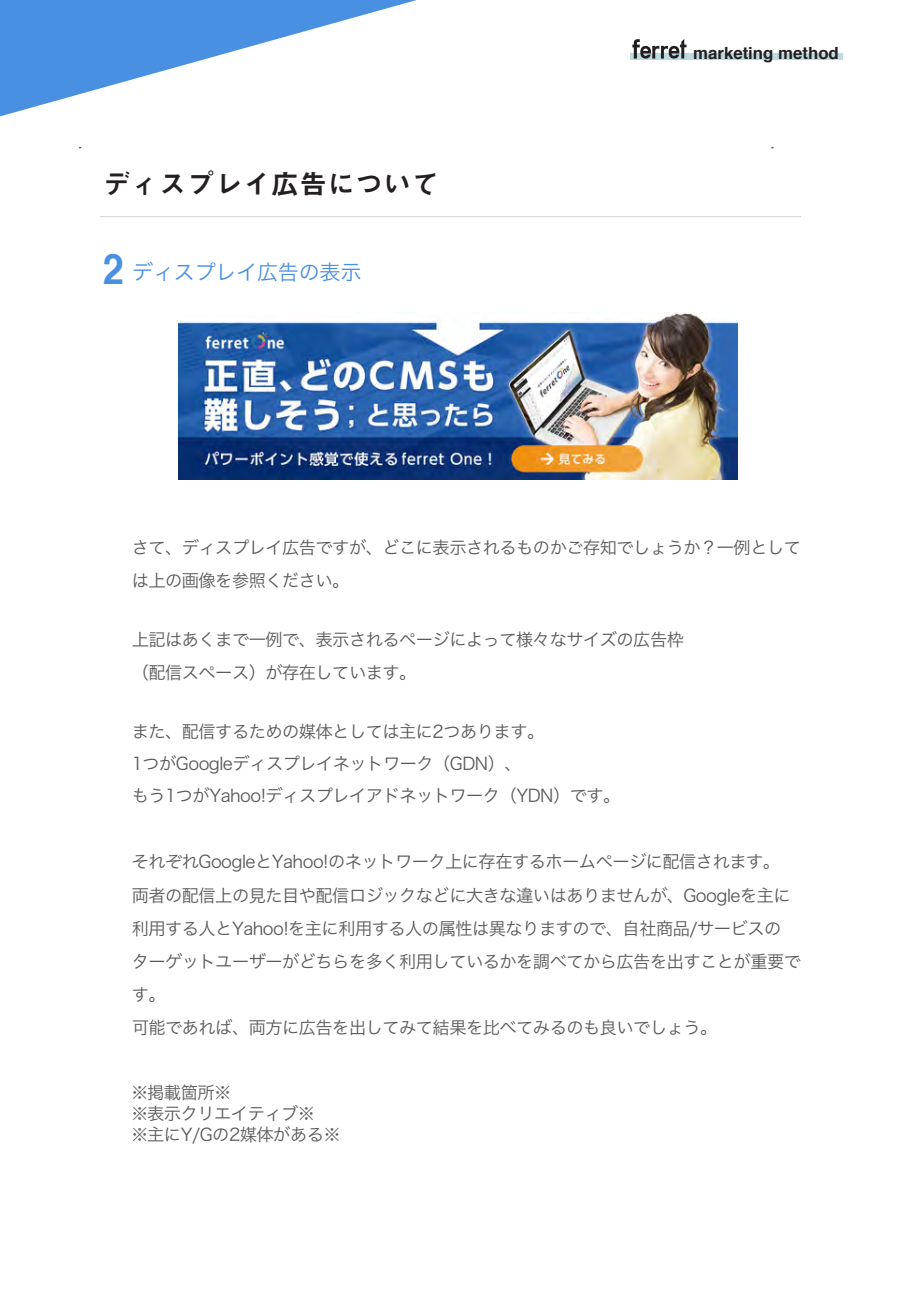
<style>
.page{position:relative;width:919px;height:1289px;background:#fff}
.page>*{position:absolute;margin:0;border:0;box-sizing:border-box;transform-origin:0 0}
.t1{font:700 42px "Helvetica";color:#4a90e2;scale:.9 1}
.t2{font:27px "Midashi Go Pr 6 N MB31";letter-spacing:.04em;color:#231f20}
.t3{font:21px "Hira Kaku Pro N W3";letter-spacing:-.01em;color:#4a90e2}
.t4{font:17.25px/33.2px "Hira Kaku Pro W3";letter-spacing:-.03em;color:#595a5c}
.t5{font:17.25px/20.7px "Hira Kaku Pro W3";letter-spacing:-.03em;color:#5b5b5c}
.t6{font:700 16.8px "Helvetica";color:#231f20}
</style>
<div class="page">
<svg style="left:0;top:0;width:417px;height:116px"></svg>
<div style="left:630px;top:53px;width:213px;height:7px;background:#bcdae0"></div>
<svg style="left:632px;top:39px;width:54px;height:20px"></svg>
<hr style="left:100px;top:216px;width:701px;height:1px;background:#d1d2d4">
<img style="left:178px;top:312px;width:559px;height:167px">
<h2 class="t2" style="left:103px;top:162px;width:337px">ディスプレイ広告について</h2>
<h1 class="t1" style="left:103px;top:235px;width:25px">2</h1>
<p class="t3" style="left:132px;top:254px;width:231px">ディスプレイ広告の表示</p>
<p class="t6" style="left:693px;top:39px;width:147px">marketing method</p>
<p class="t4" style="left:132px;top:530px;width:670px">さて、ディスプレイ広告ですが、どこに表示されるものかご存知でしょうか？一例としては上の画像を参照ください。</p>
<p class="t4" style="left:132px;top:621px;width:553px">上記はあくまで一例で、表示されるページによって様々なサイズの広告枠（配信スペース）が存在しています。</p>
<p class="t4" style="left:132px;top:713px;width:490px;line-height:32.2px">また、配信するための媒体としては主に2つあります。<br>1つがGoogleディスプレイネットワーク（GDN）、<br>もう1つがYahoo!ディスプレイアドネットワーク（YDN）です。</p>
<p class="t4" style="left:132px;top:843px;width:670px">それぞれGoogleとYahoo!のネットワーク上に存在するホームページに配信されます。両者の配信上の見た目や配信ロジックなどに大きな違いはありませんが、Googleを主に利用する人とYahoo!を主に利用する人の属性は異なりますので、自社商品/サービスのターゲットユーザーがどちらを多く利用しているかを調べてから広告を出すことが重要です。<br>可能であれば、両方に広告を出してみて結果を比べてみるのも良いでしょう。</p>
<p class="t5" style="left:131px;top:1081px;width:211px">※掲載箇所※<br>※表示クリエイティブ※<br>※主にY/Gの2媒体がある※</p>
</div>
